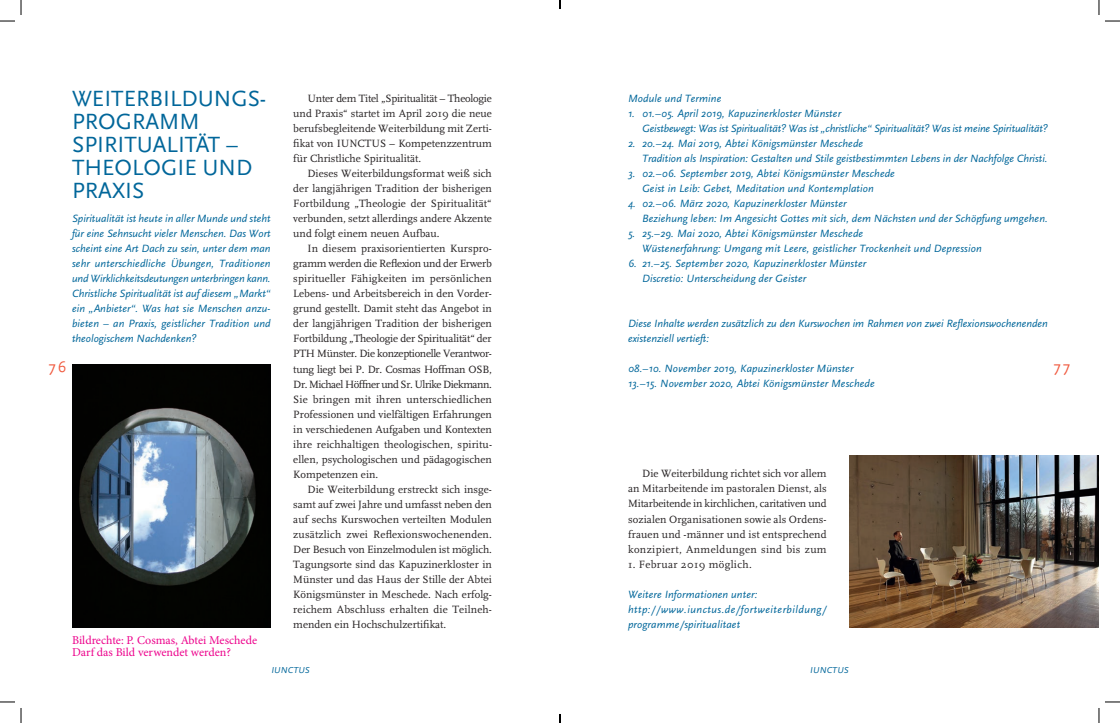
<style>
.page{position:relative;width:1120px;height:723px;background:#fff}
.page>*{position:absolute;margin:0;border:0;box-sizing:border-box;transform-origin:0 0}
.t1{font:23px/23px "Scala Sans";color:#01669a}
.t2{font:16px "Scala Sans";color:#f0593e}
.t3{font:12px/12px "Minion Pro";color:#ed028c}
.t4{font:11px/15px "Scala";color:#231f20;text-align:justify}
.t5{font:italic 11px/15px "Scala Sans";letter-spacing:.01em;color:#01669a}
.t6{font:italic 11px/15px "Scala Sans";letter-spacing:-.01em;color:#01669a}
.t7{font:11px "Scala";letter-spacing:.03em;color:#231f20}
.t8{font:italic 9px "Scala Sans";letter-spacing:.02em;color:#01669a}
</style>
<div class="page">
<img style="left:72px;top:364px;width:198px;height:263px">
<img style="left:849px;top:455px;width:249px;height:172px">
<svg style="left:0;top:0;width:22px;height:22px"></svg>
<svg style="left:0;top:701px;width:22px;height:21px"></svg>
<svg style="left:1098px;top:0;width:21px;height:22px"></svg>
<svg style="left:1098px;top:701px;width:21px;height:21px"></svg>
<h1 class="t1" style="left:72px;top:88px;width:196px">WEITERBILDUNGS-<br>PROGRAMM<br>SPIRITUALITÄT –<br>THEOLOGIE UND<br>PRAXIS</h1>
<p class="t5" style="left:628px;top:91px;width:95px">Module und Termine</p>
<p class="t6" style="left:642px;top:106px;width:407px;text-indent:-14px">1. 01.–05. April 2019, Kapuzinerkloster Münster<br>Geistbewegt: Was ist Spiritualität? Was ist „christliche“ Spiritualität? Was ist meine Spiritualität?</p>
<p class="t5" style="left:642px;top:136px;width:407px;text-indent:-14px">2. 20.–24. Mai 2019, Abtei Königsmünster Meschede<br>Tradition als Inspiration: Gestalten und Stile geistbestimmten Lebens in der Nachfolge Christi.</p>
<p class="t5" style="left:642px;top:166px;width:254px;text-indent:-14px">3. 02.–06. September 2019, Abtei Königsmünster Meschede<br>Geist in Leib: Gebet, Meditation und Kontemplation</p>
<p class="t5" style="left:642px;top:196px;width:407px;text-indent:-14px">4. 02.–06. März 2020, Kapuzinerkloster Münster<br>Beziehung leben: Im Angesicht Gottes mit sich, dem Nächsten und der Schöpfung umgehen.</p>
<p class="t5" style="left:642px;top:226px;width:341px;text-indent:-14px">5. 25.–29. Mai 2020, Abtei Königsmünster Meschede<br>Wüstenerfahrung: Umgang mit Leere, geistlicher Trockenheit und Depression</p>
<p class="t5" style="left:642px;top:256px;width:225px;text-indent:-14px">6. 21.–25. September 2020, Kapuzinerkloster Münster<br>Discretio: Unterscheidung der Geister</p>
<p class="t5" style="left:628px;top:316px;width:421px">Diese Inhalte werden zusätzlich zu den Kurswochen im Rahmen von zwei Reflexionswochenenden existenziell vertieft:</p>
<p class="t5" style="left:628px;top:361px;width:248px">08.–10. November 2019, Kapuzinerkloster Münster<br>13.–15. November 2020, Abtei Königsmünster Meschede</p>
<p class="t4" style="left:293px;top:91px;width:200px;text-indent:14px">Unter dem Titel „Spiritualität – Theologie und Praxis“ startet im April 2019 die neue berufsbegleitende Weiterbildung mit Zerti&shy;fikat von IUNCTUS – Kompetenzzentrum für Christliche Spiritualität.</p>
<p class="t4" style="left:293px;top:166px;width:200px;text-indent:14px">Dieses Weiterbildungsformat weiß sich der langjährigen Tradition der bisherigen Fortbildung „Theologie der Spiritualität“ verbunden, setzt allerdings andere Akzente und folgt einem neuen Aufbau.</p>
<p class="t4" style="left:293px;top:241px;width:200px;text-indent:14px">In diesem praxisorientierten Kurspro&shy;gramm werden die Reflexion und der Erwerb spiritueller Fähigkeiten im persönlichen Lebens- und Arbeitsbereich in den Vorder&shy;grund gestellt. Damit steht das Angebot in der langjährigen Tradition der bisherigen Fortbildung „Theologie der Spiritualität“ der PTH Münster. Die konzeptionelle Verantwor&shy;tung liegt bei P. Dr. Cosmas Hoffman OSB, Dr. Michael Höffner und Sr. Ulrike Diekmann.<br>Sie bringen mit ihren unterschiedlichen Professionen und vielfältigen Erfahrungen in verschiedenen Aufgaben und Kontexten ihre reichhaltigen theologischen, spiritu&shy;ellen, psychologischen und pädagogischen Kompetenzen ein.</p>
<p class="t4" style="left:293px;top:482px;width:200px;text-indent:14px">Die Weiterbildung erstreckt sich insge&shy;samt auf zwei Jahre und umfasst neben den auf sechs Kurswochen verteilten Modulen zusätzlich zwei Reflexionswochenenden.<br>Der Besuch von Einzelmodulen ist möglich.<br>Tagungsorte sind das Kapuzinerkloster in Münster und das Haus der Stille der Abtei Königsmünster in Meschede. Nach erfolg&shy;reichem Abschluss erhalten die Teilneh&shy;menden ein Hochschulzertifikat.</p>
<p class="t8" style="left:271px;top:664px;width:40px">IUNCTUS</p>
<p class="t5" style="left:72px;top:211px;width:200px;text-align:justify">Spiritualität ist heute in aller Munde und steht für eine Sehnsucht vieler Menschen. Das Wort scheint eine Art Dach zu sein, unter dem man sehr unterschiedliche Übungen, Traditionen und Wirklichkeitsdeutungen unterbringen kann.<br>Christliche Spiritualität ist auf diesem „Markt“ ein „Anbieter“. Was hat sie Menschen anzu&shy;bieten – an Praxis, geistlicher Tradition und theologischem Nachdenken?</p>
<h2 class="t2" style="left:48px;top:358px;width:19px">76</h2>
<h2 class="t2" style="left:1053px;top:358px;width:18px">77</h2>
<p class="t4" style="left:628px;top:466px;width:200px;text-indent:14px">Die Weiterbildung richtet sich vor allem an Mitarbeitende im pastoralen Dienst, als Mitarbeitende in kirchlichen, caritativen und sozialen Organisationen sowie als Ordens&shy;frauen und -männer und ist entsprechend konzipiert, Anmeldungen sind bis zum</p>
<p class="t7" style="left:628px;top:558px;width:125px">1. Februar 2019 möglich.</p>
<p class="t5" style="left:628px;top:586px;width:200px">Weitere Informationen unter: http://www.iunctus.de/fortweiterbildung/ programme/spiritualitaet</p>
<p class="t8" style="left:810px;top:664px;width:40px">IUNCTUS</p>
<p class="t3" style="left:72px;top:633px;width:186px">Bildrechte: P. Cosmas, Abtei Meschede<br>Darf das Bild verwendet werden?</p>
</div>
